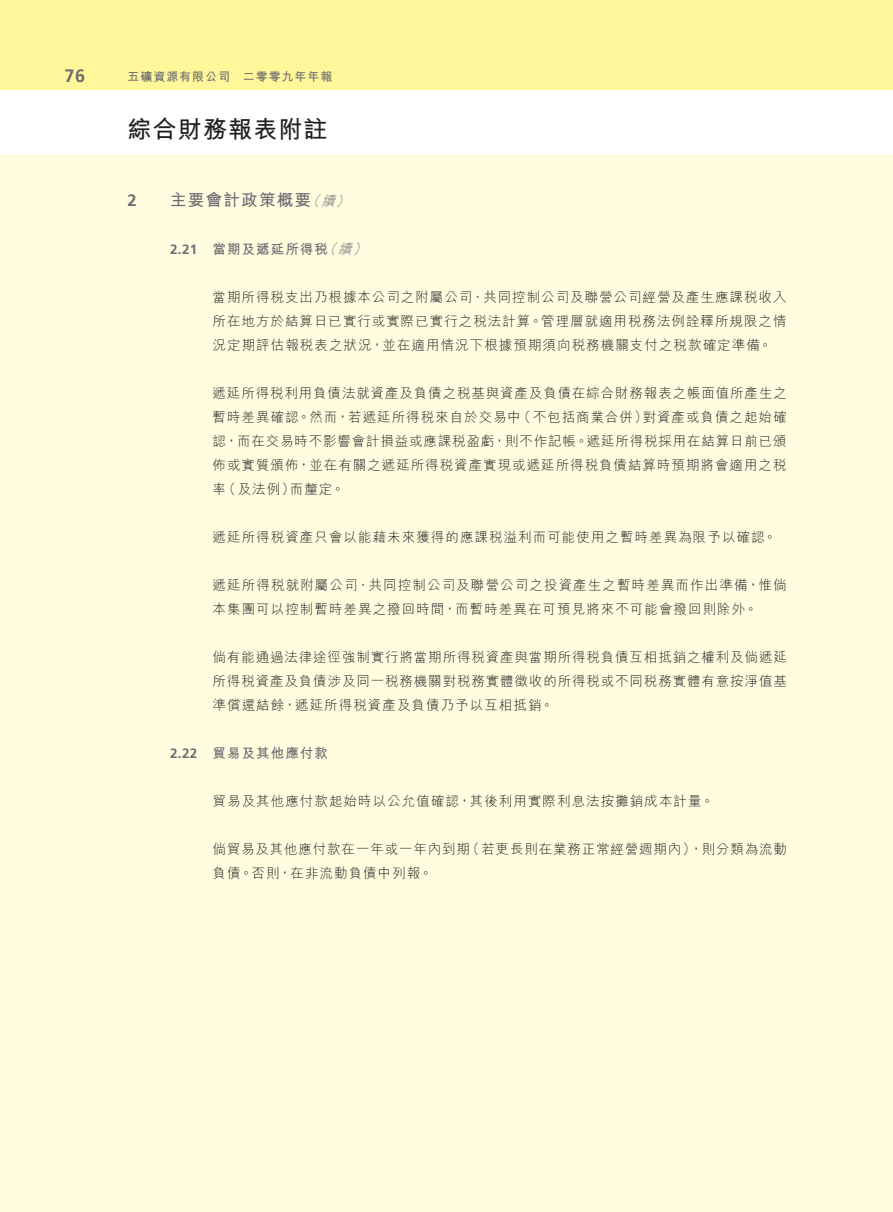
<style>
.page{position:relative;width:893px;height:1212px;background:#fffce0}
.page>*{position:absolute;margin:0;border:0;box-sizing:border-box;transform-origin:0 0}
.t1{font:700 24px "M Hei HK";letter-spacing:.05em;color:#231f20}
.t2{font:700 18px "Frutiger LT Std";color:#6c6d70}
.Heading_1{font:700 16.5px "M Hei HK";letter-spacing:.08em;color:#6c6d70}
.Heading_1-2{font:700 16.5px "Frutiger LT Std";color:#6c6d70}
.Body_Text{font:300 13.5px/24px "M Hei HK";letter-spacing:.08em;color:#231f20;text-align:justify}
.Body_Text-2{font:300 13.5px/24px "M Hei HK";letter-spacing:.06em;color:#231f20}
.Heading_2{font:700 13.5px "M Hei HK";letter-spacing:.08em;color:#6c6d70}
.t3{font:700 12px "M Hei HK";letter-spacing:.08em;color:#6c6d70}
.s1{font-weight:300;font-style:italic;font-size:13.5px}
.s2{font-family:"Frutiger LT Std"}
.s3{font-weight:300;font-style:italic}
</style>
<div class="page">
<div style="left:0;top:0;width:893px;height:153px;background:#fff"></div>
<div style="left:0;top:0;width:893px;height:89px;background:#fff79a"></div>
<h2 class="t2" style="left:65px;top:65px;width:22px">76</h2>
<p class="t3" style="left:128px;top:68px;width:206px">五礦資源有限公司 二零零九年年報</p>
<h1 class="t1" style="left:128px;top:112px;width:202px">綜合財務報表附註</h1>
<p class="Heading_1-2" style="left:128px;top:191px;width:11px">2</p>
<p class="Heading_1" style="left:170px;top:188px;width:184px">主要會計政策概要<span class="s1">（續）</span></p>
<p class="Heading_2" style="left:170px;top:239px;width:201px"><span class="s2">2.21</span> 當期及遞延所得稅<span class="s3">（續）</span></p>
<p class="Body_Text" style="left:213px;top:285px;width:575px">當期所得稅支出乃根據本公司之附屬公司、共同控制公司及聯營公司經營及產生應課稅收入所在地方於結算日已實行或實際已實行之稅法計算。管理層就適用稅務法例詮釋所規限之情況定期評估報稅表之狀況，並在適用情況下根據預期須向稅務機關支付之稅款確定準備。</p>
<p class="Body_Text" style="left:213px;top:381px;width:576px">遞延所得稅利用負債法就資產及負債之稅基與資產及負債在綜合財務報表之帳面值所產生之暫時差異確認。然而，若遞延所得稅來自於交易中（不包括商業合併）對資產或負債之起始確認，而在交易時不影響會計損益或應課稅盈虧，則不作記帳。遞延所得稅採用在結算日前已頒佈或實質頒佈，並在有關之遞延所得稅資產實現或遞延所得稅負債結算時預期將會適用之稅率（及法例）而釐定。</p>
<p class="Body_Text" style="left:213px;top:525px;width:566px">遞延所得稅資產只會以能藉未來獲得的應課稅溢利而可能使用之暫時差異為限予以確認。</p>
<p class="Body_Text" style="left:213px;top:573px;width:575px">遞延所得稅就附屬公司、共同控制公司及聯營公司之投資產生之暫時差異而作出準備，惟倘本集團可以控制暫時差異之撥回時間，而暫時差異在可預見將來不可能會撥回則除外。</p>
<p class="Body_Text" style="left:213px;top:645px;width:576px">倘有能通過法律途徑強制實行將當期所得稅資產與當期所得稅負債互相抵銷之權利及倘遞延所得稅資產及負債涉及同一稅務機關對稅務實體徵收的所得稅或不同稅務實體有意按淨值基準償還結餘，遞延所得稅資產及負債乃予以互相抵銷。</p>
<p class="Heading_2" style="left:170px;top:743px;width:159px"><span class="s2">2.22</span> 貿易及其他應付款</p>
<p class="Body_Text" style="left:213px;top:789px;width:503px">貿易及其他應付款起始時以公允值確認，其後利用實際利息法按攤銷成本計量。</p>
<p class="Body_Text-2" style="left:213px;top:837px;width:576px">倘貿易及其他應付款在一年或一年內到期（若更長則在業務正常經營週期內），則分類為流動負債。否則，在非流動負債中列報。</p>
</div>
